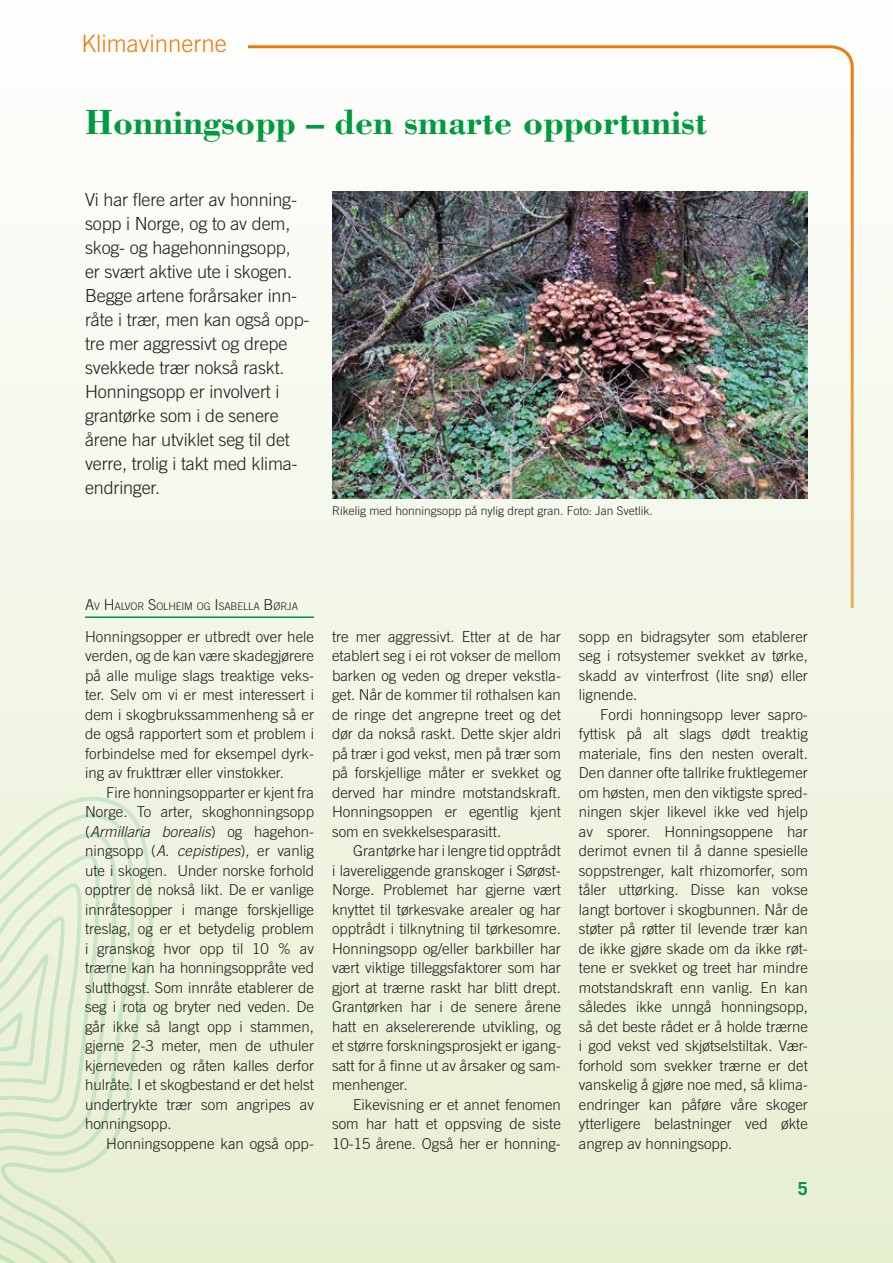
<style>
.page{position:relative;width:893px;height:1263px;background:#fff}
.page>*{position:absolute;margin:0;border:0;box-sizing:border-box;transform-origin:0 0}
.t1{font:700 36px "Bodoni";color:#009b3e}
.t2{font:300 24px "Trade Gothic";color:#ee7402}
.t3{font:300 18px/24px "Trade Gothic";letter-spacing:-.01em;color:#1d1d1b}
.t4{font:700 18px "Trade Gothic";color:#009641}
.t5{font:300 15px/19.5px "Trade Gothic";color:#1d1d1b;text-align:justify}
.t6{font:300 12px "Trade Gothic";color:#1d1d1b}
.t7{font:300 10.5px "Trade Gothic";letter-spacing:-.015em;color:#1d1d1b}
.s1{font-size:15px}
.s2{font-style:italic}
</style>
<div class="page">
<div style="left:0;top:0;width:893px;height:1263px;background:linear-gradient(to bottom,#fefdfb,#e7efd2)"></div>
<svg style="left:0;top:781px;width:155px;height:482px;background:#e9f1d9"></svg>
<svg style="left:0;top:802px;width:136px;height:461px;background:#e6efd7"></svg>
<svg style="left:0;top:826px;width:118px;height:437px;background:#e5efd6"></svg>
<svg style="left:0;top:850px;width:101px;height:413px;background:#e2eed3"></svg>
<hr style="left:85px;top:616px;width:229px;height:2px;background:#009641">
<img style="left:332px;top:191px;width:476px;height:307px">
<h2 class="t2" style="left:81px;top:29px;width:147px">Klimavinnerne</h2>
<h1 class="t1" style="left:85px;top:100px;width:624px">Honningsopp – den smarte opportunist</h1>
<p class="t3" style="left:85px;top:187px;width:226px">Vi har flere arter av honning&shy;sopp i Norge, og to av dem, skog- og hagehonningsopp, er svært aktive ute i skogen.<br>Begge artene forårsaker inn&shy;råte i trær, men kan også opp&shy;tre mer aggressivt og drepe svekkede trær nokså raskt.<br>Honningsopp er involvert i grantørke som i de senere årene har utviklet seg til det verre, trolig i takt med klima&shy;endringer.</p>
<p class="t6" style="left:332px;top:504px;width:322px">Rikelig med honningsopp på nylig drept gran. Foto: Jan Svetlik.</p>
<p class="t7" style="left:85px;top:600px;width:214px"><span class="s1">A</span>V <span class="s1">H</span>ALVOR <span class="s1">S</span>OLH EIM OG <span class="s1">I</span> SABELLA <span class="s1">B</span>ØRJA</p>
<p class="t5" style="left:85px;top:626px;width:230px">Honningsopper er utbredt over hele verden, og de kan være skadegjørere på alle mulige slags treaktige veks&shy;ter. Selv om vi er mest interessert i dem i skogbrukssammenheng så er de også rapportert som et problem i forbindelse med for eksempel dyrk&shy;ing av frukttrær eller vinstokker.</p>
<p class="t5" style="left:85px;top:782px;width:230px;text-indent:21px">Fire honningsopparter er kjent fra Norge. To arter, skoghonningsopp (<span class="s2">Armillaria borealis</span>) og hagehon&shy;ningsopp (<span class="s2">A. cepistipes</span>), er vanlig ute i skogen. Under norske forhold opptrer de nokså likt. De er vanlige innråtesopper i mange forskjellige treslag, og er et betydelig problem i granskog hvor opp til 10 % av trærne kan ha honningsoppråte ved slutthogst. Som innråte etablerer de seg i rota og bryter ned veden. De går ikke så langt opp i stammen, gjerne 2-3 meter, men de uthuler kjerneveden og råten kalles derfor hulråte. I et skogbestand er det helst undertrykte trær som angripes av honningsopp.</p>
<p class="t5" style="left:106px;top:1133px;width:209px">Honningsoppene kan også opp-</p>
<p class="t5" style="left:332px;top:626px;width:230px">tre mer aggressivt. Etter at de har etablert seg i ei rot vokser de mellom barken og veden og dreper vekstla&shy;get. Når de kommer til rothalsen kan de ringe det angrepne treet og det dør da nokså raskt. Dette skjer aldri på trær i god vekst, men på trær som på forskjellige måter er svekket og derved har mindre motstandskraft.<br>Honningsoppen er egentlig kjent som en svekkelsesparasitt.</p>
<p class="t5" style="left:332px;top:841px;width:230px;text-indent:21px">Grantørke har i lengre tid opptrådt i lavereliggende granskoger i Sørøst-Norge. Problemet har gjerne vært knyttet til tørkesvake arealer og har opptrådt i tilknytning til tørkesomre.<br>Honningsopp og/eller barkbiller har vært viktige tilleggsfaktorer som har gjort at trærne raskt har blitt drept.<br>Grantørken har i de senere årene hatt en akselererende utvikling, og et større forskningsprosjekt er igang&shy;satt for å finne ut av årsaker og sam&shy;menhenger.</p>
<p class="t5" style="left:332px;top:1094px;width:230px;text-indent:21px">Eikevisning er et annet fenomen som har hatt et oppsving de siste 10-15 årene. Også her er honning-</p>
<p class="t5" style="left:579px;top:626px;width:230px">sopp en bidragsyter som etablerer seg i rotsystemer svekket av tørke, skadd av vinterfrost (lite snø) eller lignende.</p>
<p class="t5" style="left:579px;top:704px;width:230px;text-indent:21px">Fordi honningsopp lever sapro&shy;fyttisk på alt slags dødt treaktig materiale, fins den nesten overalt.<br>Den danner ofte tallrike fruktlegemer om høsten, men den viktigste spred&shy;ningen skjer likevel ikke ved hjelp av sporer. Honningsoppene har derimot evnen til å danne spesielle soppstrenger, kalt rhizomorfer, som tåler uttørking. Disse kan vokse langt bortover i skogbunnen. Når de støter på røtter til levende trær kan de ikke gjøre skade om da ikke røt&shy;tene er svekket og treet har mindre motstandskraft enn vanlig. En kan således ikke unngå honningsopp, så det beste rådet er å holde trærne i god vekst ved skjøtselstiltak. Vær&shy;forhold som svekker trærne er det vanskelig å gjøre noe med, så klima&shy;endringer kan påføre våre skoger ytterligere belastninger ved økte angrep av honningsopp.</p>
<p class="t4" style="left:798px;top:1177px;width:12px">5</p>
</div>
